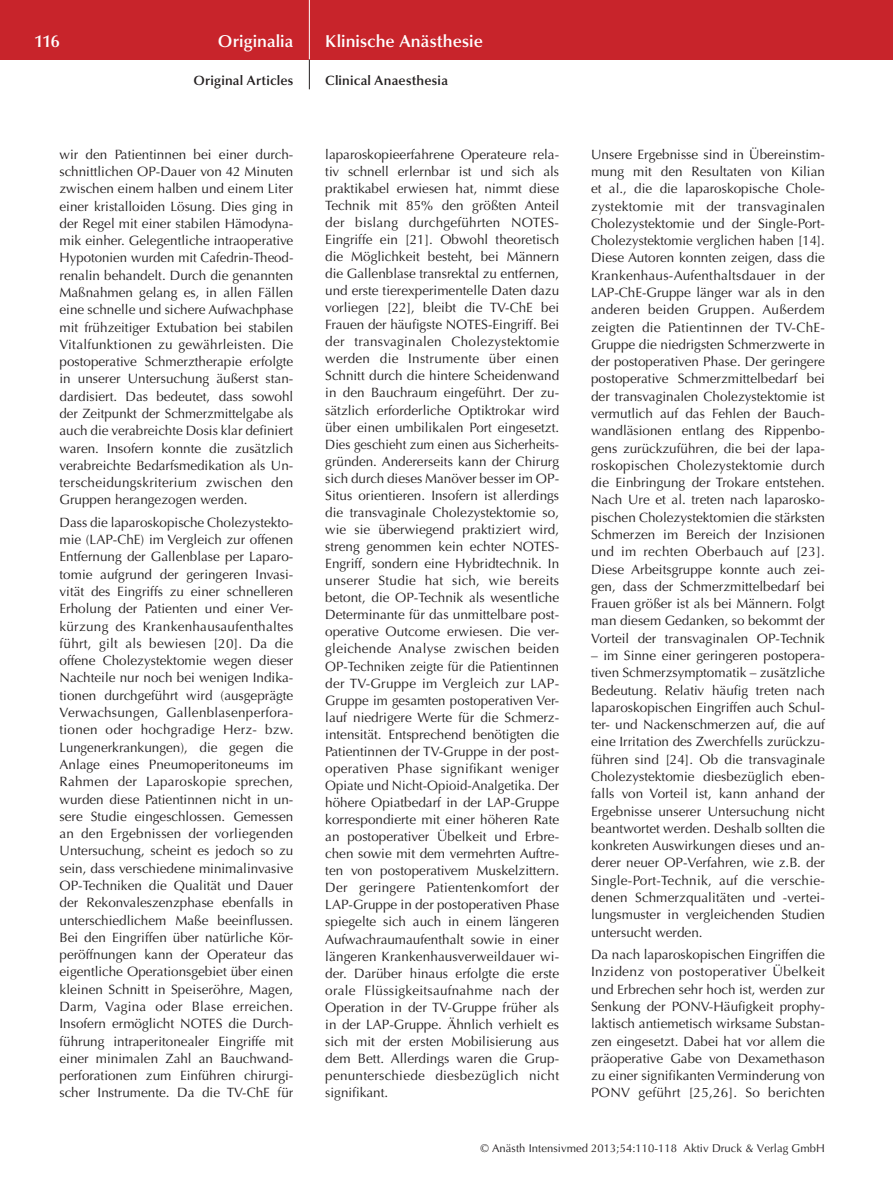
<style>
.page{position:relative;width:893px;height:1191px;background:#fff}
.page>*{position:absolute;margin:0;border:0;box-sizing:border-box;transform-origin:0 0}
.t1{font:600 17.25px "Optima";color:#fff}
.t2{font:13.5px/17.2px "Optima";color:#231f20;text-align:justify}
.t3{font:600 13.5px "Optima";letter-spacing:.015em;color:#231f20}
.t4{font:11.25px "Optima";letter-spacing:.005em;color:#231f20}
</style>
<div class="page">
<div style="left:0;top:0;width:893px;height:60px;background:#c8242b"></div>
<hr style="left:309px;top:0;width:1px;height:60px;background:#fff">
<svg style="left:309px;top:60px;width:1px;height:29px"></svg>
<p class="t1" style="left:34px;top:31px;width:27px">116</p>
<p class="t1" style="left:218px;top:31px;width:77px">Originalia</p>
<p class="t3" style="left:194px;top:73px;width:101px">Original Articles</p>
<p class="t2" style="left:60px;top:146px;width:235px">wir den Patientinnen bei einer durch&shy;schnittlichen OP-Dauer von 42 Minuten zwischen einem halben und einem Liter einer kristalloiden Lösung. Dies ging in der Regel mit einer stabilen Hämodyna&shy;mik einher. Gelegentliche intraoperative Hypotonien wurden mit Cafedrin-Theod&shy;renalin behandelt. Durch die genannten Maßnahmen gelang es, in allen Fällen eine schnelle und sichere Aufwachphase mit frühzeitiger Extubation bei stabilen Vitalfunktionen zu gewährleisten. Die postoperative Schmerztherapie erfolgte in unserer Untersuchung äußerst stan&shy;dardisiert. Das bedeutet, dass sowohl der Zeitpunkt der Schmerzmittelgabe als auch die verabreichte Dosis klar definiert waren. Insofern konnte die zusätzlich verabreichte Bedarfsmedikation als Un&shy;terscheidungskriterium zwischen den Gruppen herangezogen werden.</p>
<p class="t2" style="left:60px;top:514px;width:235px">Dass die laparoskopische Cholezystekto&shy;mie (LAP-ChE) im Vergleich zur offenen Entfernung der Gallenblase per Laparo&shy;tomie aufgrund der geringeren Invasi&shy;vität des Eingriffs zu einer schnelleren Erholung der Patienten und einer Ver&shy;kürzung des Krankenhausaufenthaltes führt, gilt als bewiesen [20]. Da die offene Cholezystektomie wegen dieser Nachteile nur noch bei wenigen Indika&shy;tionen durchgeführt wird (ausgeprägte Verwachsungen, Gallenblasenperfora&shy;tionen oder hochgradige Herz- bzw.<br>Lungenerkrankungen), die gegen die Anlage eines Pneumoperitoneums im Rahmen der Laparoskopie sprechen, wurden diese Patientinnen nicht in un&shy;sere Studie eingeschlossen. Gemessen an den Ergebnissen der vorliegenden Untersuchung, scheint es jedoch so zu sein, dass verschiedene minimalinvasive OP-Techniken die Qualität und Dauer der Rekonvaleszenzphase ebenfalls in unterschiedlichem Maße beeinflussen.<br>Bei den Eingriffen über natürliche Kör&shy;peröffnungen kann der Operateur das eigentliche Operationsgebiet über einen kleinen Schnitt in Speiseröhre, Magen, Darm, Vagina oder Blase erreichen.<br>Insofern ermöglicht NOTES die Durch&shy;führung intraperitonealer Eingriffe mit einer minimalen Zahl an Bauchwand&shy;perforationen zum Einführen chirurgi&shy;scher Instrumente. Da die TV-ChE für</p>
<p class="t1" style="left:325px;top:31px;width:159px">Klinische Anästhesie</p>
<p class="t3" style="left:325px;top:73px;width:124px">Clinical Anaesthesia</p>
<p class="t2" style="left:325px;top:146px;width:235px;text-align:left">laparoskopieerfahrene Operateure rela-‑ tiv schnell erlernbar ist und sich als praktikabel erwiesen hat, nimmt diese Technik mit 85% den größten Anteil der bislang durchgeführten NOTES-Eingriffe ein [21]. Obwohl theoretisch die Möglichkeit besteht, bei Männern die Gallenblase transrektal zu entfernen, und erste tierexperimentelle Daten dazu vorliegen [22], bleibt die TV-ChE bei Frauen der häufigste NOTES-Eingriff. Bei der transvaginalen Cholezystektomie werden die Instrumente über einen Schnitt durch die hintere Scheidenwand in den Bauchraum eingeführt. Der zu-‑ sätzlich erforderliche Optiktrokar wird über einen umbilikalen Port eingesetzt.<br>Dies geschieht zum einen aus Sicherheits-‑ gründen. Andererseits kann der Chirurg sich durch dieses Manöver besser im OP-Situs orientieren. Insofern ist allerdings die transvaginale Cholezystektomie so, wie sie überwiegend praktiziert wird, streng genommen kein echter NOTES-Engriff, sondern eine Hybridtechnik. In unserer Studie hat sich, wie bereits betont, die OP-Technik als wesentliche Determinante für das unmittelbare post-‑ operative Outcome erwiesen. Die ver&shy;gleichende Analyse zwischen beiden OP-Techniken zeigte für die Patientinnen der TV-Gruppe im Vergleich zur LAP-Gruppe im gesamten postoperativen Ver-‑ lauf niedrigere Werte für die Schmerz&shy;intensität. Entsprechend benötigten die Patientinnen der TV-Gruppe in der post&shy;operativen Phase signifikant weniger Opiate und Nicht-Opioid-Analgetika. Der höhere Opiatbedarf in der LAP-Gruppe korrespondierte mit einer höheren Rate an postoperativer Übelkeit und Erbre&shy;chen sowie mit dem vermehrten Auftre&shy;ten von postoperativem Muskelzittern.<br>Der geringere Patientenkomfort der LAP-Gruppe in der postoperativen Phase spiegelte sich auch in einem längeren Aufwachraumaufenthalt sowie in einer längeren Krankenhausverweildauer wi-‑ der. Darüber hinaus erfolgte die erste orale Flüssigkeitsaufnahme nach der Operation in der TV-Gruppe früher als in der LAP-Gruppe. Ähnlich verhielt es sich mit der ersten Mobilisierung aus dem Bett. Allerdings waren die Grup&shy;penunterschiede diesbezüglich nicht signifikant.</p>
<p class="t2" style="left:591px;top:146px;width:235px">Unsere Ergebnisse sind in Übereinstim&shy;mung mit den Resultaten von Kilian et al., die die laparoskopische Chole&shy;zystektomie mit der transvaginalen Cholezystektomie und der Single-Port-Cholezystektomie verglichen haben [14].<br>Diese Autoren konnten zeigen, dass die Krankenhaus-Aufenthaltsdauer in der LAP-ChE-Gruppe länger war als in den anderen beiden Gruppen. Außerdem zeigten die Patientinnen der TV-ChE-Gruppe die niedrigsten Schmerzwerte in der postoperativen Phase. Der geringere postoperative Schmerzmittelbedarf bei der transvaginalen Cholezystektomie ist vermutlich auf das Fehlen der Bauch&shy;wandläsionen entlang des Rippenbo&shy;gens zurückzuführen, die bei der lapa&shy;roskopischen Cholezystektomie durch die Einbringung der Trokare entstehen.<br>Nach Ure et al. treten nach laparosko&shy;pischen Cholezystektomien die stärksten Schmerzen im Bereich der Inzisionen und im rechten Oberbauch auf [23].<br>Diese Arbeitsgruppe konnte auch zei&shy;gen, dass der Schmerzmittelbedarf bei Frauen größer ist als bei Männern. Folgt man diesem Gedanken, so bekommt der Vorteil der transvaginalen OP-Technik</p>
<p class="t2" style="left:591px;top:647px;width:235px;text-align:left">– im Sinne einer geringeren postopera&shy;tiven Schmerzsymptomatik – zusätzliche Bedeutung. Relativ häufig treten nach laparoskopischen Eingriffen auch Schul&shy;ter- und Nackenschmerzen auf, die auf eine Irritation des Zwerchfells zurückzu&shy;führen sind [24]. Ob die transvaginale Cholezystektomie diesbezüglich eben&shy;falls von Vorteil ist, kann anhand der Ergebnisse unserer Untersuchung nicht beantwortet werden. Deshalb sollten die konkreten Auswirkungen dieses und an-‑ derer neuer OP-Verfahren, wie z.B. der Single-Port-Technik, auf die verschie&shy;denen Schmerzqualitäten und -vertei&shy;lungsmuster in vergleichenden Studien untersucht werden.</p>
<p class="t2" style="left:591px;top:946px;width:235px">Da nach laparoskopischen Eingriffen die Inzidenz von postoperativer Übelkeit und Erbrechen sehr hoch ist, werden zur Senkung der PONV-Häufigkeit prophy&shy;laktisch antiemetisch wirksame Substan&shy;zen eingesetzt. Dabei hat vor allem die präoperative Gabe von Dexamethason zu einer signifikanten Verminderung von PONV geführt [25,26]. So berichten</p>
<p class="t4" style="left:480px;top:1142px;width:346px">© Anästh Intensivmed 2013;54:110-118 Aktiv Druck &amp; Verlag GmbH</p>
</div>
